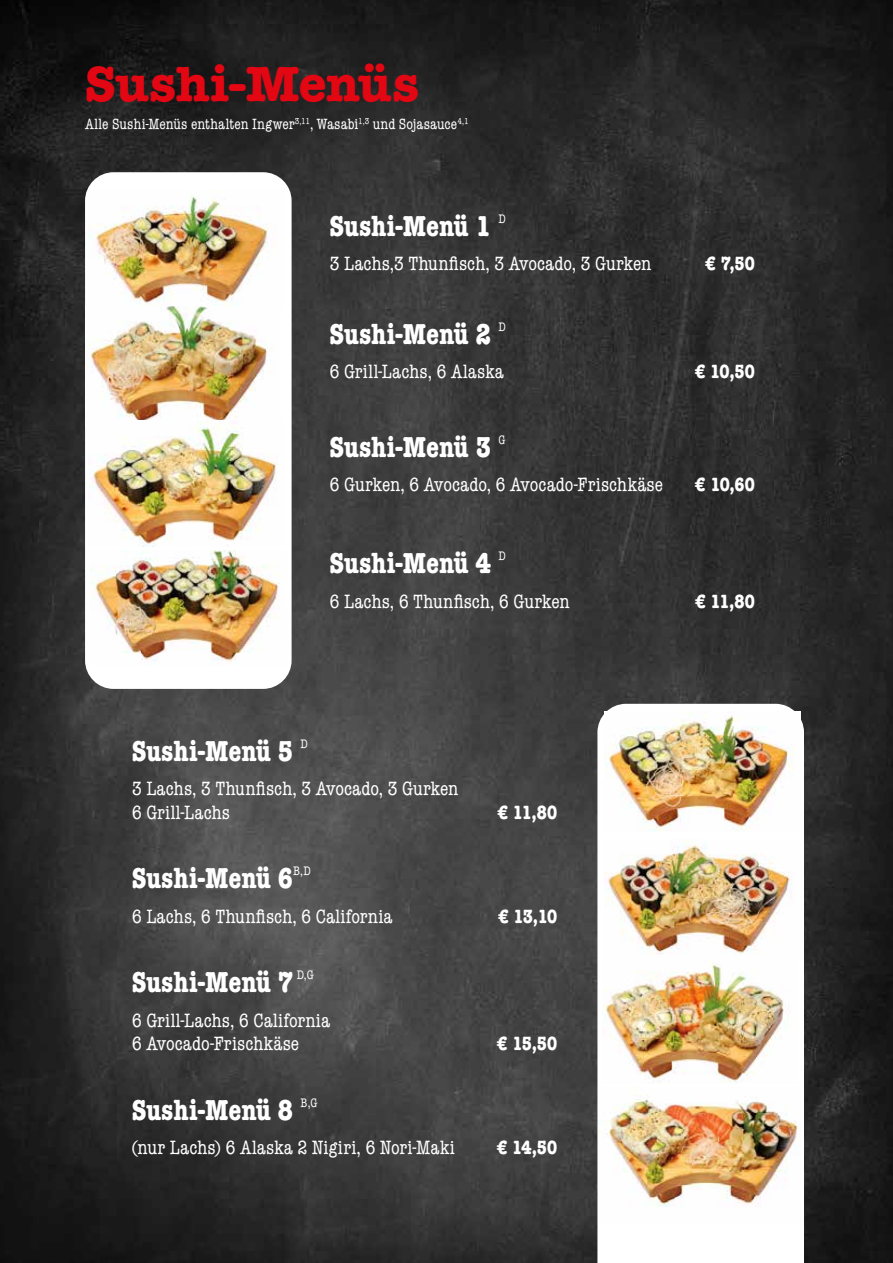
<style>
.page{position:relative;width:893px;height:1263px;background:#fff}
.page>*{position:absolute;margin:0;border:0;box-sizing:border-box;transform-origin:0 0}
.t1{font:700 49.8px "American Typewriter LT";color:#e30613}
.t2{font:700 condensed 29.25px "American Typewriter LT";letter-spacing:.005em;color:#fff}
.t3{font:condensed 19.5px/23.4px "American Typewriter LT";letter-spacing:.005em;color:#fff}
.t4{font:700 condensed 19.5px "American Typewriter LT";letter-spacing:-.03em;color:#fff}
.t5{font:condensed 15px "American Typewriter LT";letter-spacing:.005em;color:#fff}
.t6{font:condensed 12.45px "American Typewriter LT";color:#fff}
</style>
<div class="page">
<img style="left:0;top:0;width:893px;height:1263px">
<div style="left:85px;top:172px;width:207px;height:517px;background:#fff;border-radius:29px"></div>
<svg style="left:597px;top:704px;width:207px;height:559px"></svg>
<img style="left:88px;top:191px;width:180px;height:115px">
<img style="left:88px;top:306px;width:185px;height:115px">
<img style="left:88px;top:421px;width:190px;height:125px">
<img style="left:91px;top:551px;width:189px;height:111px">
<img style="left:604px;top:711px;width:196px;height:120px">
<img style="left:604px;top:840px;width:196px;height:121px">
<img style="left:602px;top:956px;width:196px;height:127px">
<img style="left:598px;top:1088px;width:202px;height:136px">
<h1 class="t1" style="left:85px;top:55px;width:336px">Sushi-Menüs</h1>
<p class="t5" style="left:85px;top:116px;width:385px">Alle Sushi-Menüs enthalten Ingwer<sup>3,11</sup>, Wasabi<sup>1,3</sup> und Sojasauce<sup>4,1</sup></p>
<h2 class="t2" style="left:330px;top:208px;width:163px">Sushi-Menü 1</h2>
<p class="t6" style="left:498px;top:212px;width:9px">D</p>
<p class="t3" style="left:330px;top:252px;width:323px">3 Lachs,3 Thunfisch, 3 Avocado, 3 Gurken</p>
<p class="t4" style="left:706px;top:252px;width:51px">€ 7,50</p>
<h2 class="t2" style="left:330px;top:317px;width:163px">Sushi-Menü 2</h2>
<p class="t6" style="left:498px;top:320px;width:9px">D</p>
<p class="t3" style="left:330px;top:361px;width:176px">6 Grill-Lachs, 6 Alaska</p>
<p class="t4" style="left:695px;top:360px;width:61px">€ 10,50</p>
<h2 class="t2" style="left:330px;top:429px;width:163px">Sushi-Menü 3</h2>
<p class="t6" style="left:498px;top:432px;width:9px">G</p>
<p class="t3" style="left:330px;top:473px;width:335px">6 Gurken, 6 Avocado, 6 Avocado-Frischkäse</p>
<p class="t4" style="left:695px;top:473px;width:61px">€ 10,60</p>
<h2 class="t2" style="left:330px;top:546px;width:163px">Sushi-Menü 4</h2>
<p class="t6" style="left:498px;top:549px;width:9px">D</p>
<p class="t3" style="left:330px;top:590px;width:242px">6 Lachs, 6 Thunfisch, 6 Gurken</p>
<p class="t4" style="left:695px;top:590px;width:61px">€ 11,80</p>
<h2 class="t2" style="left:132px;top:734px;width:163px">Sushi-Menü 5</h2>
<p class="t6" style="left:301px;top:737px;width:9px">D</p>
<p class="t3" style="left:132px;top:777px;width:328px">3 Lachs, 3 Thunfisch, 3 Avocado, 3 Gurken<br>6 Grill-Lachs</p>
<p class="t4" style="left:498px;top:801px;width:61px">€ 11,80</p>
<h2 class="t2" style="left:132px;top:861px;width:163px">Sushi-Menü 6</h2>
<p class="t6" style="left:293px;top:864px;width:19px">B,D</p>
<p class="t3" style="left:132px;top:905px;width:262px">6 Lachs, 6 Thunfisch, 6 California</p>
<p class="t4" style="left:498px;top:905px;width:60px">€ 13,10</p>
<h2 class="t2" style="left:132px;top:965px;width:163px">Sushi-Menü 7</h2>
<p class="t6" style="left:297px;top:968px;width:19px">D,G</p>
<p class="t3" style="left:132px;top:1009px;width:200px">6 Grill-Lachs, 6 California<br>6 Avocado-Frischkäse</p>
<p class="t4" style="left:497px;top:1032px;width:61px">€ 15,50</p>
<h2 class="t2" style="left:132px;top:1093px;width:163px">Sushi-Menü 8</h2>
<p class="t6" style="left:301px;top:1096px;width:18px">B,G</p>
<p class="t3" style="left:132px;top:1136px;width:325px">(nur Lachs) 6 Alaska 2 Nigiri, 6 Nori-Maki</p>
<p class="t4" style="left:497px;top:1136px;width:61px">€ 14,50</p>
</div>
